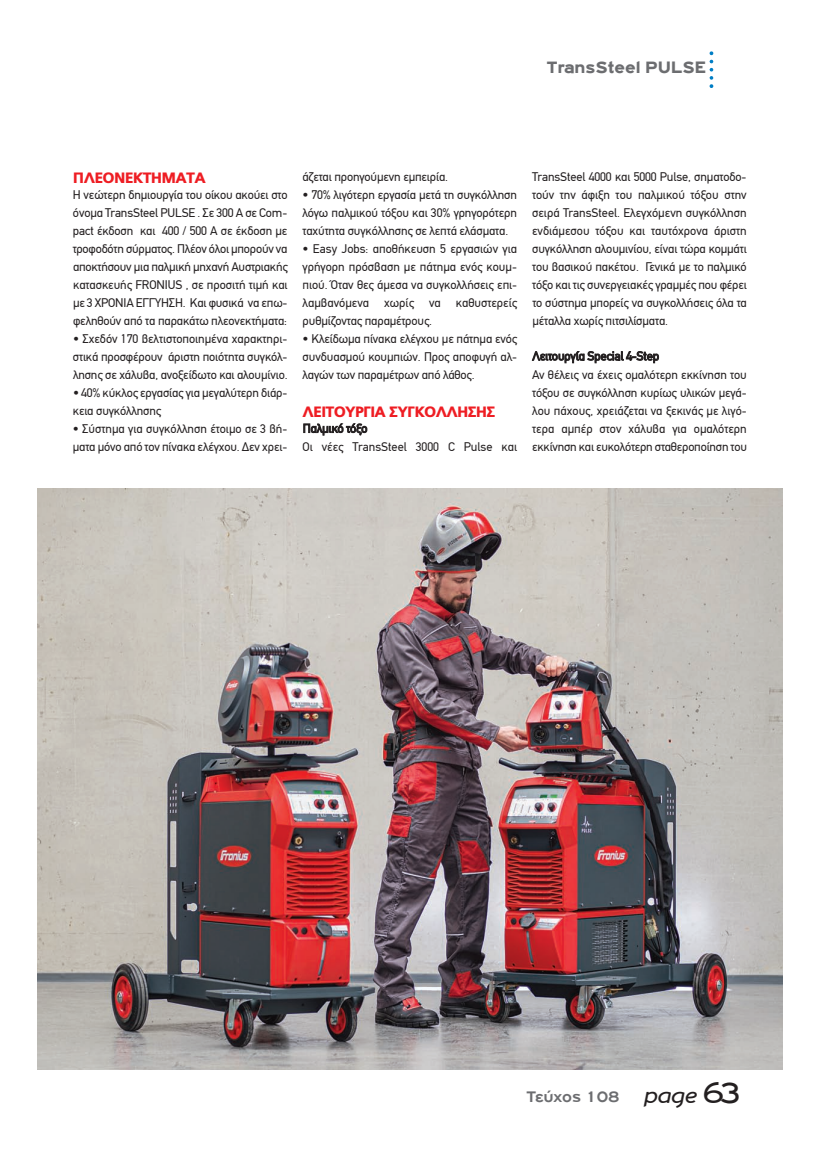
<style>
.page{position:relative;width:817px;height:1154px;background:#fff}
.page>*{position:absolute;margin:0;border:0;box-sizing:border-box;transform-origin:0 0}
.t1{font:900 17.5px "PF Highway Gothic Extended";color:#6c6d70}
.t2{font:700 16.25px "PF Highway Gothic Extended";color:#6c6d70}
.t3{font:900 15px "PF Catalog";letter-spacing:-.05em;color:#ee1d23}
.t4{font:12.5px/18px "PF Din Text";letter-spacing:-.01em;color:#231f20;text-align:justify}
.s1{font-weight:400;font-style:italic;font-size:22.5px;color:#231f20}
.s2{font-weight:400;font-size:31.25px;color:#231f20}
</style>
<div class="page">
<svg style="left:303px;top:423px;width:64px;height:12px"></svg>
<svg style="left:531px;top:351px;width:127px;height:12px"></svg>
<svg style="left:709px;top:51px;width:4px;height:37px"></svg>
<img style="left:38px;top:488px;width:744px;height:581px">
<h1 class="t1" style="left:546px;top:58px;width:160px">TransSteel PULSE</h1>
<p class="t3" style="left:73px;top:169px;width:134px">ΠΛΕΟΝΕΚΤΗΜΑΤΑ</p>
<p class="t4" style="left:73px;top:186px;width:216px">Η νεώτερη δημιουργία του οίκου ακούει στο όνομα TransSteel PULSE . Σε 300 Α σε Com&shy;pact έκδοση και 400 / 500 Α σε έκδοση με τροφοδότη σύρματος. Πλέον όλοι μπορούν να αποκτήσουν μια παλμική μηχανή Αυστριακής κατασκευής FRONIUS , σε προσιτή τιμή και με 3 ΧΡΟΝΙΑ ΕΓΓΥΗΣΗ. Και φυσικά να επω&shy;φεληθούν από τα παρακάτω πλεονεκτήματα:</p>
<p class="t4" style="left:73px;top:330px;width:216px">• Σχεδόν 170 βελτιστοποιημένα χαρακτηρι&shy;στικά προσφέρουν άριστη ποιότητα συγκόλ&shy;λησης σε χάλυβα, ανοξείδωτο και αλουμίνιο.</p>
<p class="t4" style="left:73px;top:384px;width:216px">• 40% κύκλος εργασίας για μεγαλύτερη διάρ&shy;κεια συγκόλλησης</p>
<p class="t4" style="left:73px;top:420px;width:216px">• Σύστημα για συγκόλληση έτοιμο σε 3 βή&shy;ματα μόνο από τον πίνακα ελέγχου. Δεν χρει-</p>
<p class="t4" style="left:302px;top:168px;width:147px">άζεται προηγούμενη εμπειρία.</p>
<p class="t4" style="left:302px;top:186px;width:216px">• 70% λιγότερη εργασία μετά τη συγκόλληση λόγω παλμικού τόξου και 30% γρηγορότερη ταχύτητα συγκόλλησης σε λεπτά ελάσματα.</p>
<p class="t4" style="left:302px;top:240px;width:216px">• Easy Jobs: αποθήκευση 5 εργασιών για γρήγορη πρόσβαση με πάτημα ενός κουμ&shy;πιού. Όταν θες άμεσα να συγκολλήσεις επι&shy;λαμβανόμενα χωρίς να καθυστερείς ρυθμίζοντας παραμέτρους.</p>
<p class="t4" style="left:302px;top:330px;width:216px">• Κλείδωμα πίνακα ελέγχου με πάτημα ενός συνδυασμού κουμπιών. Προς αποφυγή αλ&shy;λαγών των παραμέτρων από λάθος.</p>
<p class="t3" style="left:302px;top:403px;width:194px">ΛΕΙΤΟΥΡΓΙΑ ΣΥΓΚΟΛΛΗΣΗΣ</p>
<p class="t4" style="left:302px;top:420px;width:216px">Παλμικό τόξο<br>Οι νέες TransSteel 3000 C Pulse και</p>
<p class="t4" style="left:532px;top:168px;width:216px">TransSteel 4000 και 5000 Pulse, σηματοδο&shy;τούν την άφιξη του παλμικού τόξου στην σειρά TransSteel. Ελεγχόμενη συγκόλληση ενδιάμεσου τόξου και ταυτόχρονα άριστη συγκόλληση αλουμινίου, είναι τώρα κομμάτι του βασικού πακέτου. Γενικά με το παλμικό τόξο και τις συνεργειακές γραμμές που φέρει το σύστημα μπορείς να συγκολλήσεις όλα τα μέταλλα χωρίς πιτσιλίσματα.</p>
<p class="t4" style="left:532px;top:348px;width:216px;text-align:left">Λειτουργία Special 4-Step<br>Αν θέλεις να έχεις ομαλότερη εκκίνηση του τόξου σε συγκόλληση κυρίως υλικών μεγά&shy;λου πάχους, χρειάζεται να ξεκινάς με λιγό&shy;τερα αμπέρ στον χάλυβα για ομαλότερη εκκίνηση και ευκολότερη σταθεροποίηση του</p>
<h2 class="t2" style="left:526px;top:1087px;width:216px">Τεύχος 108 <span class="s1">page</span> <span class="s2">63</span></h2>
</div>
